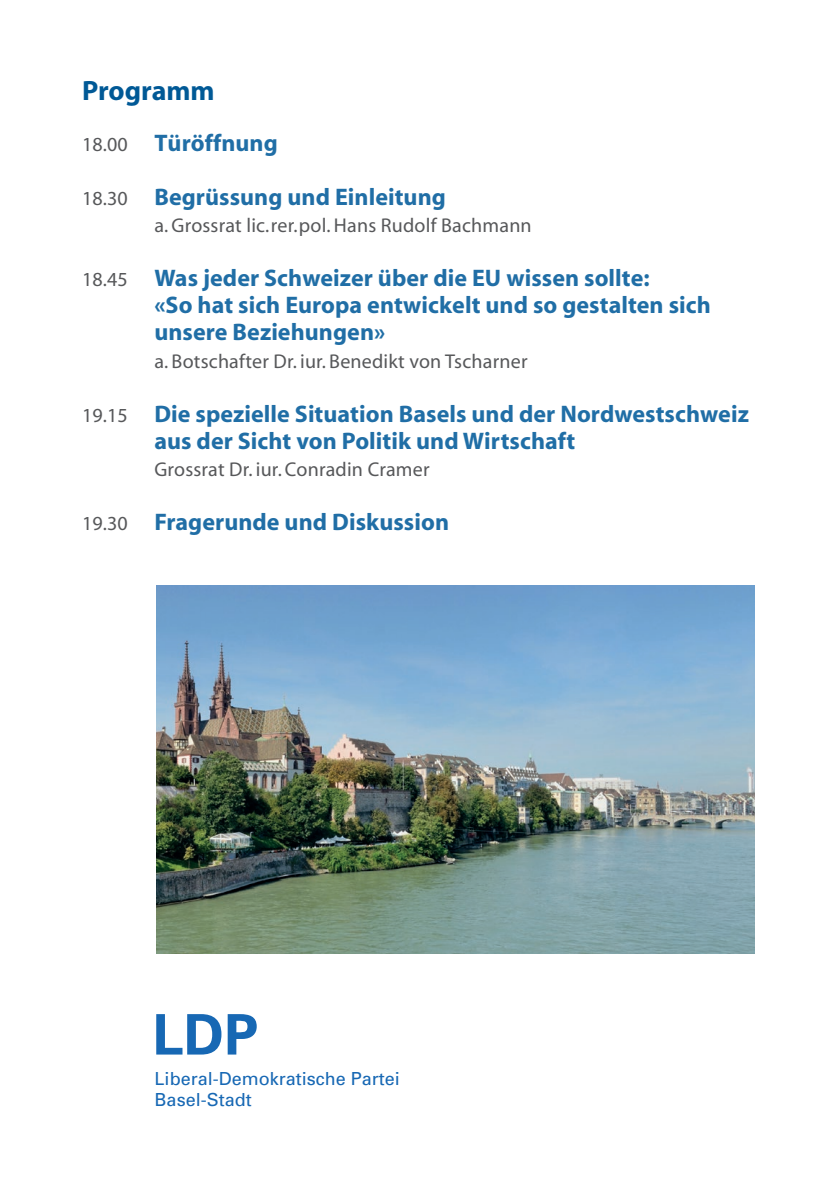
<style>
.page{position:relative;width:840px;height:1191px;background:#fff}
.page>*{position:absolute;margin:0;border:0;box-sizing:border-box;transform-origin:0 0}
.t1{font:700 56px "Univers";color:#1768b4}
.t2{font:700 28px "Myriad";color:#005996}
.t3{font:700 24px/27px "Myriad";letter-spacing:.005em;color:#206ea6}
.t4{font:20px "Myriad";letter-spacing:.01em;color:#57585a}
.t5{font:18px/21.6px "Univers";color:#1768b4}
.s1{font-weight:400;font-size:20px;color:#57585a}
</style>
<div class="page">
<img style="left:156px;top:585px;width:598px;height:368px">
<p class="t2" style="left:82px;top:77px;width:134px">Programm</p>
<p class="t3" style="left:82px;top:131px;width:197px"><span class="s1">18.00</span> Türöffnung</p>
<p class="t3" style="left:82px;top:185px;width:365px"><span class="s1">18.30</span> Begrüssung und Einleitung</p>
<p class="t4" style="left:154px;top:216px;width:378px">a. Grossrat lic.rer.pol. Hans Rudolf Bachmann</p>
<p class="t3" style="left:154px;top:266px;width:557px;text-indent:-72px"><span class="s1">18.45</span> Was jeder Schweizer über die EU wissen sollte:<br>«So hat sich Europa entwickelt und so gestalten sich unsere Beziehungen»</p>
<p class="t4" style="left:154px;top:351px;width:374px">a. Botschafter Dr. iur. Benedikt von Tscharner</p>
<p class="t3" style="left:154px;top:401px;width:595px;text-indent:-72px"><span class="s1">19.15</span> Die spezielle Situation Basels und der Nordwestschweiz aus der Sicht von Politik und Wirtschaft</p>
<p class="t4" style="left:154px;top:459px;width:276px">Grossrat Dr. iur. Conradin Cramer</p>
<p class="t3" style="left:82px;top:509px;width:368px"><span class="s1">19.30</span> Fragerunde und Diskussion</p>
<h1 class="t1" style="left:152px;top:998px;width:107px">LDP</h1>
<p class="t5" style="left:154px;top:1067px;width:247px">Liberal-Demokratische Partei<br>Basel-Stadt</p>
</div>
